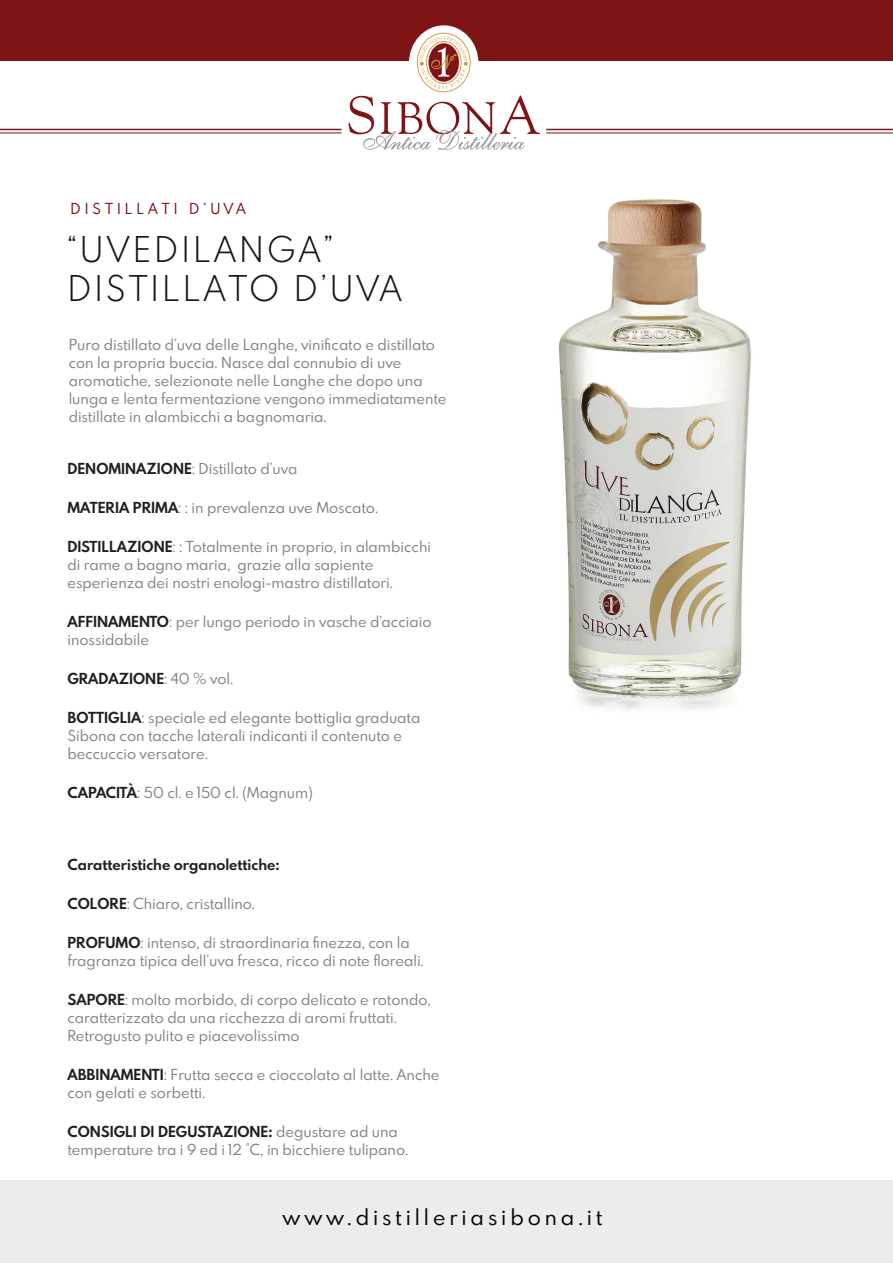
<style>
.page{position:relative;width:893px;height:1263px;background:#fff}
.page>*{position:absolute;margin:0;border:0;box-sizing:border-box;transform-origin:0 0}
.t1{font:300 31.5px/39px "Spartan MB";letter-spacing:.1em;color:#171617}
.t2{font:19.5px "Spartan MB";letter-spacing:.2em;color:#040503}
.t3{font:13.5px/18px "Spartan MB";color:#808285}
.t4{font:700 13.5px "Spartan MB";color:#231f20}
.t5{font:13.5px "Spartan MB";letter-spacing:.3em;color:#7f1417}
.s1{font-weight:700;color:#231f20}
.s2{font-weight:400;color:#808285}
</style>
<div class="page">
<img style="left:558px;top:199px;width:193px;height:511px">
<div style="left:0;top:1180px;width:893px;height:83px;background:#ececee"></div>
<div style="left:0;top:0;width:893px;height:60px;background:#7f1417"></div>
<div style="left:409px;top:25px;width:69px;height:76px;background:#fff;border-radius:50%"></div>
<svg style="left:348px;top:33px;width:192px;height:117px"></svg>
<hr style="left:0;top:129px;width:342px;height:1px;background:#7f1417">
<hr style="left:546px;top:129px;width:347px;height:1px;background:#7f1417">
<hr style="left:546px;top:133px;width:347px;height:1px;background:#7f1417">
<hr style="left:0;top:133px;width:342px;height:1px;background:#7f1417">
<p class="t5" style="left:70px;top:202px;width:177px">DISTILLATI D’UVA</p>
<h1 class="t1" style="left:67px;top:235px;width:336px">“UVEDILANGA”<br>DISTILLATO D’UVA</h1>
<p class="t3" style="left:69px;top:337px;width:379px">Puro distillato d’uva delle Langhe, vinificato e distillato con la propria buccia. Nasce dal connubio di uve aromatiche, selezionate nelle Langhe che dopo una lunga e lenta fermentazione vengono immediatamente distillate in alambicchi a bagnomaria.</p>
<p class="t3" style="left:67px;top:461px;width:232px"><span class="s1">DENOMINAZIONE</span>: Distillato d’uva</p>
<p class="t3" style="left:67px;top:500px;width:312px"><span class="s1">MATERIA PRIMA</span>: : in prevalenza uve Moscato.</p>
<p class="t3" style="left:67px;top:539px;width:365px"><span class="s1">DISTILLAZIONE</span>: : Totalmente in proprio, in alambicchi di rame a bagno maria, grazie alla sapiente esperienza dei nostri enologi-mastro distillatori.</p>
<p class="t3" style="left:67px;top:614px;width:366px"><span class="s1">AFFINAMENTO</span>: per lungo periodo in vasche d’acciaio inossidabile</p>
<p class="t4" style="left:67px;top:671px;width:167px">GRADAZIONE<span class="s2">: 40 % vol.</span></p>
<p class="t3" style="left:67px;top:710px;width:354px"><span class="s1">BOTTIGLIA</span>: speciale ed elegante bottiglia graduata<br>Sibona con tacche laterali indicanti il contenuto e beccuccio versatore.</p>
<p class="t3" style="left:67px;top:785px;width:247px"><span class="s1">CAPACITÀ</span>: 50 cl. e 150 cl. (Magnum)</p>
<p class="t4" style="left:67px;top:857px;width:214px">Caratteristiche organolettiche:</p>
<p class="t3" style="left:67px;top:896px;width:189px"><span class="s1">COLORE</span>: Chiaro, cristallino.</p>
<p class="t3" style="left:67px;top:935px;width:358px"><span class="s1">PROFUMO</span>: intenso, di straordinaria finezza, con la fragranza tipica dell’uva fresca, ricco di note floreali.</p>
<p class="t3" style="left:67px;top:992px;width:365px"><span class="s1">SAPORE</span>: molto morbido, di corpo delicato e rotondo, caratterizzato da una ricchezza di aromi fruttati.<br>Retrogusto pulito e piacevolissimo</p>
<p class="t3" style="left:67px;top:1067px;width:374px"><span class="s1">ABBINAMENTI</span>: Frutta secca e cioccolato al latte. Anche con gelati e sorbetti.</p>
<p class="t3" style="left:67px;top:1124px;width:342px"><span class="s1">CONSIGLI DI DEGUSTAZIONE:</span> degustare ad una temperature tra i 9 ed i 12 °C, in bicchiere tulipano.</p>
<h2 class="t2" style="left:283px;top:1208px;width:321px">www.distilleriasibona.it</h2>
</div>
